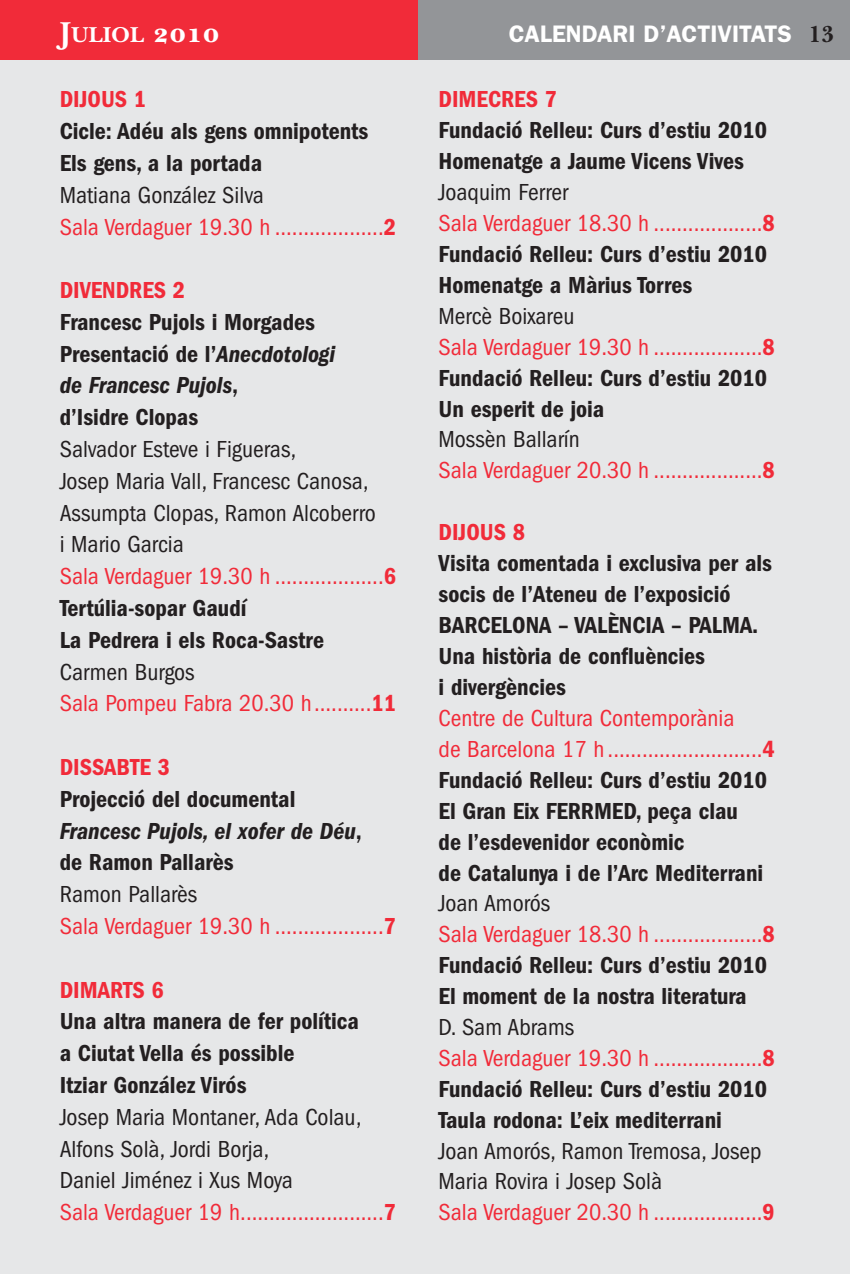
<style>
.page{position:relative;width:850px;height:1274px;background:#fff}
.page>*{position:absolute;margin:0;border:0;box-sizing:border-box;transform-origin:0 0}
.t1{font:30px "New Baskerville Bold SC";color:#fff}
.t2{font:600 condensed 24px/30.9px "Franklin Gothic";color:#231f20}
.t3{font:condensed 24px/31.8px "Franklin Gothic";color:#231f20}
.t4{font:condensed 24px/31.8px "Franklin Gothic";color:#f12b39}
.t5{font:600 condensed 24px "Franklin Gothic";color:#f12b39}
.t6{font:600 24px "Franklin Gothic";color:#fff}
.s1{font-size:22.5px}
.s2{font-family:"New Baskerville";font-weight:700;color:#231f20}
.s3{color:#231f20}
.s4{font-weight:600}
.s5{font-style:italic}
.s6{color:#f12b39}
.s7{font-weight:600;color:#f12b39}
.s8{font-weight:400}
.s9{font-weight:400;color:#f12b39}
</style>
<div class="page">
<div style="left:0;top:0;width:849px;height:1274px;background:#e6e7e8"></div>
<div style="left:417px;top:0;width:432px;height:60px;background:#939598"></div>
<div style="left:0;top:0;width:417px;height:60px;background:#f12b39"></div>
<p class="t1" style="left:60px;top:22px;width:161px">J<span class="s1">ULIOL</span> 2010</p>
<p class="t6" style="left:508px;top:26px;width:326px">CALENDARI D’ACTIVITATS <span class="s2">13</span></p>
<p class="t5" style="left:60px;top:91px;width:88px">DIJOUS 1</p>
<p class="t2" style="left:60px;top:117px;width:310px;line-height:31.8px">Cicle: Adéu als gens omnipotents<br>Els gens, a la portada</p>
<p class="t4" style="left:60px;top:181px;width:337px"><span class="s3">Matiana González Silva<br></span>Sala Verdaguer 19.30 h ...................<span class="s4">2</span></p>
<p class="t5" style="left:60px;top:282px;width:127px">DIVENDRES 2</p>
<p class="t2" style="left:60px;top:308px;width:277px;line-height:31.8px">Francesc Pujols i Morgades<br>Presentació de l’<span class="s5">Anecdotologi de Francesc Pujols</span>,<br>d’Isidre Clopas</p>
<p class="t3" style="left:60px;top:435px;width:337px">Salvador Esteve i Figueras,<br>Josep Maria Vall, Francesc Canosa,<br>Assumpta Clopas, Ramon Alcoberro<br>i Mario Garcia<br><span class="s6">Sala Verdaguer 19.30 h ...................</span><span class="s7">6<br></span><span class="s4">Tertúlia-sopar Gaudí<br>La Pedrera i els Roca-Sastre</span></p>
<p class="t4" style="left:60px;top:658px;width:337px"><span class="s3">Carmen Burgos<br></span>Sala Pompeu Fabra 20.30 h..........<span class="s4">11</span></p>
<p class="t5" style="left:60px;top:759px;width:112px">DISSABTE 3</p>
<p class="t2" style="left:60px;top:785px;width:303px;line-height:31.8px">Projecció del documental<br><span class="s5">Francesc Pujols, el xofer de Déu</span>, de Ramon Pallarès</p>
<p class="t4" style="left:60px;top:880px;width:337px"><span class="s3">Ramon Pallarès<br></span>Sala Verdaguer 19.30 h ...................<span class="s4">7</span></p>
<p class="t5" style="left:60px;top:981px;width:105px">DIMARTS 6</p>
<p class="t2" style="left:60px;top:1007px;width:301px;line-height:31.8px">Una altra manera de fer política a Ciutat Vella és possible<br>Itziar González Virós</p>
<p class="t3" style="left:60px;top:1103px;width:337px">Josep Maria Montaner, Ada Colau, Alfons Solà, Jordi Borja,<br>Daniel Jiménez i Xus Moya<br><span class="s6">Sala Verdaguer 19 h.........................</span><span class="s7">7</span></p>
<p class="t5" style="left:438px;top:91px;width:120px">DIMECRES 7</p>
<p class="t2" style="left:438px;top:117px;width:330px">Fundació Relleu: Curs d’estiu 2010<br>Homenatge a Jaume Vicens Vives</p>
<p class="t2" style="left:438px;top:179px;width:337px"><span class="s8">Joaquim Ferrer<br></span><span class="s9">Sala Verdaguer 18.30 h ...................</span><span class="s6">8<br></span>Fundació Relleu: Curs d’estiu 2010<br>Homenatge a Màrius Torres</p>
<p class="t2" style="left:438px;top:302px;width:337px"><span class="s8">Mercè Boixareu<br></span><span class="s9">Sala Verdaguer 19.30 h ...................</span><span class="s6">8<br></span>Fundació Relleu: Curs d’estiu 2010<br>Un esperit de joia</p>
<p class="t4" style="left:438px;top:426px;width:337px;line-height:30.9px"><span class="s3">Mossèn Ballarín<br></span>Sala Verdaguer 20.30 h ...................<span class="s4">8</span></p>
<p class="t5" style="left:438px;top:524px;width:88px">DIJOUS 8</p>
<p class="t2" style="left:438px;top:550px;width:335px">Visita comentada i exclusiva per als socis de l’Ateneu de l’exposició<br>BARCELONA – VALÈNCIA – PALMA.<br>Una història de confluències<br>i divergències</p>
<p class="t2" style="left:438px;top:704px;width:337px"><span class="s9">Centre de Cultura Contemporània<br>de Barcelona 17 h ...........................</span><span class="s6">4<br></span>Fundació Relleu: Curs d’estiu 2010<br>El Gran Eix FERRMED, peça clau<br>de l’esdevenidor econòmic<br>de Catalunya i de l’Arc Mediterrani</p>
<p class="t2" style="left:438px;top:890px;width:337px"><span class="s8">Joan Amorós<br></span><span class="s9">Sala Verdaguer 18.30 h ...................</span><span class="s6">8<br></span>Fundació Relleu: Curs d’estiu 2010<br>El moment de la nostra literatura</p>
<p class="t2" style="left:438px;top:1013px;width:337px"><span class="s8">D. Sam Abrams<br></span><span class="s9">Sala Verdaguer 19.30 h ...................</span><span class="s6">8<br></span>Fundació Relleu: Curs d’estiu 2010<br>Taula rodona: L’eix mediterrani</p>
<p class="t3" style="left:438px;top:1137px;width:337px;line-height:30.9px">Joan Amorós, Ramon Tremosa, Josep<br>Maria Rovira i Josep Solà<br><span class="s6">Sala Verdaguer 20.30 h ...................</span><span class="s7">9</span></p>
</div>
